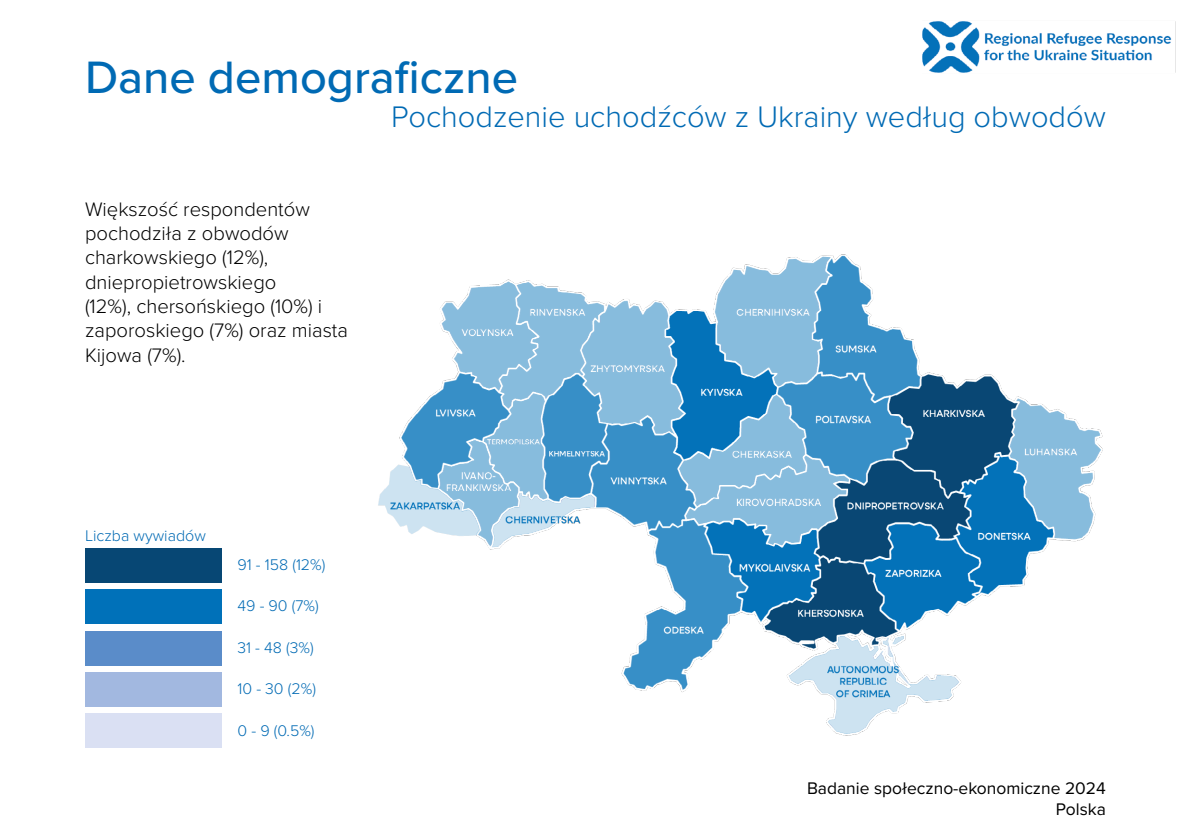
<style>
.page{position:relative;width:1191px;height:840px;background:#fff}
.page>*{position:absolute;margin:0;border:0;box-sizing:border-box;transform-origin:0 0}
.t1{font:500 47px "Proxima Nova";color:#006ab4}
.t2{font:300 30.8px "Proxima Nova";color:#006ab4}
.t3{font:300 20.2px/24.2px "Proxima Nova";color:#000}
.t4{font:17.4px/20.8px "Proxima Nova";color:#000;text-align:right}
.t5{font:300 16px "Proxima Nova";color:#006ab4}
</style>
<div class="page">
<img style="left:378px;top:254px;width:725px;height:482px">
<div style="left:85px;top:548px;width:137px;height:35px;background:#074774"></div>
<div style="left:85px;top:589px;width:137px;height:35px;background:#0071b9"></div>
<div style="left:85px;top:630px;width:137px;height:35px;background:#5a8cc9"></div>
<div style="left:85px;top:671px;width:137px;height:35px;background:#a2b8e0"></div>
<div style="left:85px;top:712px;width:137px;height:35px;background:#dae0f3"></div>
<img style="left:922px;top:21px;width:254px;height:52px">
<h1 class="t1" style="left:85px;top:43px;width:434px">Dane demograficzne</h1>
<h2 class="t2" style="left:391px;top:93px;width:716px">Pochodzenie uchodźców z Ukrainy według obwodów</h2>
<p class="t3" style="left:85px;top:196px;width:264px">Większość respondentów pochodziła z obwodów charkowskiego (12%), dniepropietrowskiego<br>(12%), chersońskiego (10%) i zaporoskiego (7%) oraz miasta<br>Kijowa (7%).</p>
<p class="t5" style="left:85px;top:524px;width:122px">Liczba wywiadów</p>
<p class="t5" style="left:237px;top:552px;width:89px">91 - 158 (12%)</p>
<p class="t5" style="left:237px;top:593px;width:83px">49 - 90 (7%)</p>
<p class="t5" style="left:237px;top:635px;width:78px">31 - 48 (3%)</p>
<p class="t5" style="left:237px;top:676px;width:80px">10 - 30 (2%)</p>
<p class="t5" style="left:237px;top:718px;width:79px">0 - 9 (0.5%)</p>
<p class="t4" style="left:807px;top:776px;width:300px">Badanie społeczno-ekonomiczne 2024<br>Polska</p>
</div>
